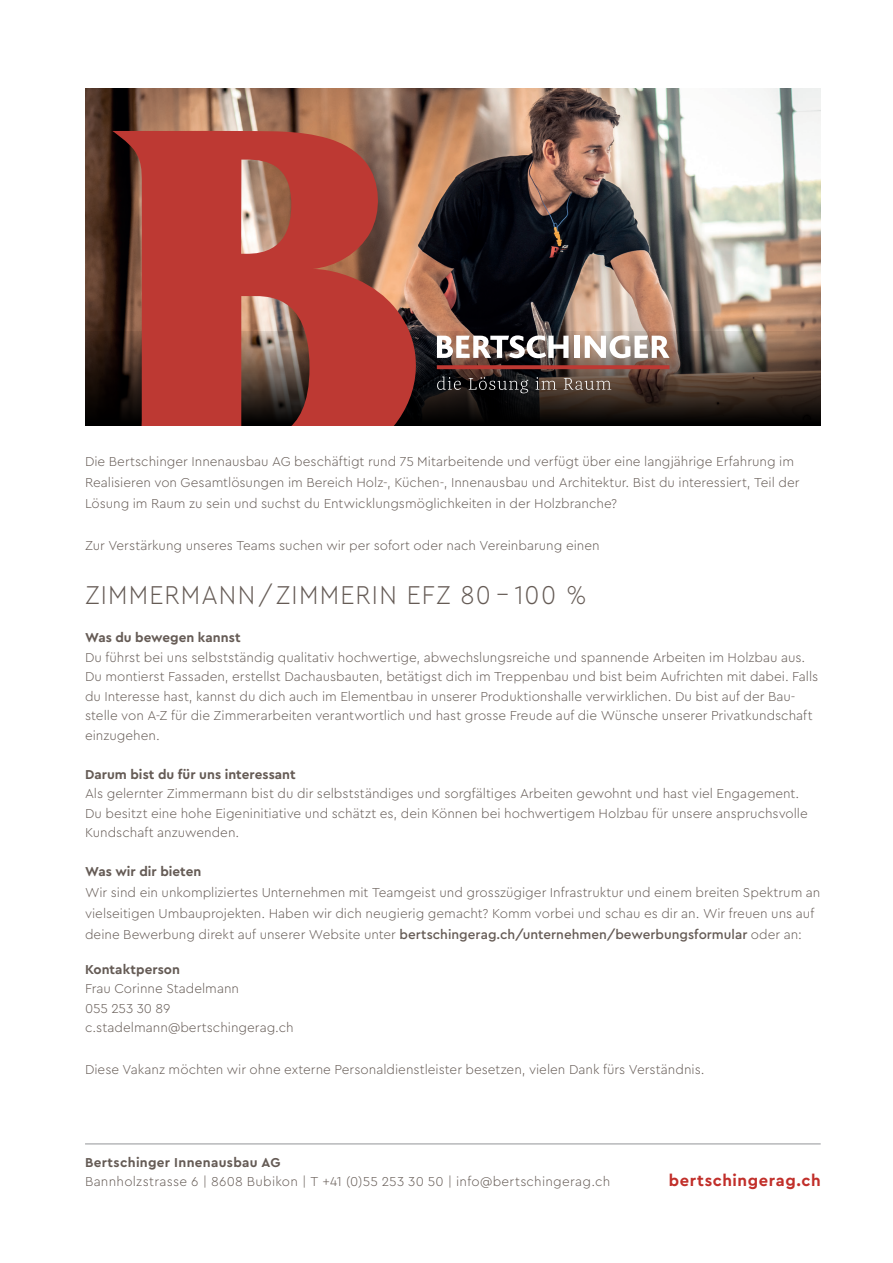
<style>
.page{position:relative;width:893px;height:1263px;background:#fff}
.page>*{position:absolute;margin:0;border:0;box-sizing:border-box;transform-origin:0 0}
.t1{font:300 27px "Cera Pro";letter-spacing:.05em;color:#655b55;scale:.92 1}
.t2{font:700 16.5px "Cera Pro";letter-spacing:.035em;color:#c12f2a}
.t3{font:300 13.5px/19.5px "Cera Pro";color:#655b55}
.t4{font:300 13.5px/19.5px "Cera Pro";letter-spacing:.02em;color:#655b55}
.t5{font:700 13.5px "Cera Pro";color:#655b55}
.s1{font-weight:700}
.s2{font-weight:500}
</style>
<div class="page">
<hr style="left:85px;top:1143px;width:736px;height:1px;background:#939598">
<img style="left:85px;top:88px;width:736px;height:243px">
<svg style="left:85px;top:331px;width:736px;height:95px;background:#3a2e27"></svg>
<svg style="left:437px;top:365px;width:232px;height:4px"></svg>
<svg style="left:437px;top:335px;width:132px;height:23px"></svg>
<div style="left:574px;top:336px;width:5px;height:22px;background:#fff"></div>
<svg style="left:585px;top:335px;width:84px;height:23px"></svg>
<svg style="left:437px;top:376px;width:174px;height:17px;background:#473f3b"></svg>
<svg style="left:111px;top:131px;width:310px;height:295px;background:#a4453b"></svg>
<p class="t3" style="left:85px;top:450px;width:716px;line-height:21px">Die Bertschinger Innenausbau AG beschäftigt rund 75 Mitarbeitende und verfügt über eine langjährige Erfahrung im<br>Realisieren von Gesamtlösungen im Bereich Holz-, Küchen-, Innenausbau und Architektur. Bist du interessiert, Teil der<br>Lösung im Raum zu sein und suchst du Entwicklungsmöglichkeiten in der Holzbranche?</p>
<p class="t3" style="left:85px;top:535px;width:516px">Zur Verstärkung unseres Teams suchen wir per sofort oder nach Vereinbarung einen</p>
<p class="t1" style="left:85px;top:577px;width:547px">ZIMMERMANN/ZIMMERIN EFZ 80 – 100 %</p>
<p class="t3" style="left:85px;top:628px;width:735px"><span class="s1">Was du bewegen kannst<br></span>Du führst bei uns selbstständig qualitativ hochwertige, abwechslungsreiche und spannende Arbeiten im Holzbau aus.<br>Du montierst Fassaden, erstellst Dachausbauten, betätigst dich im Treppenbau und bist beim Aufrichten mit dabei. Falls du Interesse hast, kannst du dich auch im Elementbau in unserer Produktionshalle verwirklichen. Du bist auf der Bau&shy;stelle von A-Z für die Zimmerarbeiten verantwortlich und hast grosse Freude auf die Wünsche unserer Privatkundschaft einzugehen.</p>
<p class="t3" style="left:85px;top:764px;width:724px"><span class="s1">Darum bist du für uns interessant<br></span>Als gelernter Zimmermann bist du dir selbstständiges und sorgfältiges Arbeiten gewohnt und hast viel Engagement.<br>Du besitzt eine hohe Eigeninitiative und schätzt es, dein Können bei hochwertigem Holzbau für unsere anspruchsvolle Kundschaft anzuwenden.</p>
<p class="t5" style="left:85px;top:863px;width:118px">Was wir dir bieten</p>
<p class="t3" style="left:85px;top:882px;width:737px;line-height:21px">Wir sind ein unkompliziertes Unternehmen mit Teamgeist und grosszügiger Infrastruktur und einem breiten Spektrum an vielseitigen Umbauprojekten. Haben wir dich neugierig gemacht? Komm vorbei und schau es dir an. Wir freuen uns auf deine Bewerbung direkt auf unserer Website unter <span class="s2">bertschingerag.ch/unternehmen/bewerbungsformular</span> oder an:</p>
<p class="t3" style="left:85px;top:901px;width:731px">vielseitigen Umbauprojekten. Haben wir dich neugierig gemacht? Komm vorbei und schau es dir an. Wir freuen uns auf deine Bewerbung an:</p>
<p class="t3" style="left:85px;top:959px;width:210px"><span class="s1">Kontaktperson<br></span>Frau Corinne Stadelmann<br>055 253 30 89 c.stadelmann@bertschingerag.ch</p>
<p class="t3" style="left:85px;top:1059px;width:621px">Diese Vakanz möchten wir ohne externe Personaldienstleister besetzen, vielen Dank fürs Verständnis.</p>
<p class="t4" style="left:85px;top:1152px;width:527px"><span class="s1">Bertschinger Innenausbau AG<br></span>Bannholzstrasse 6 | 8608 Bubikon | T +41 (0)55 253 30 50 | info@bertschingerag.ch</p>
<p class="t2" style="left:669px;top:1170px;width:153px">bertschingerag.ch</p>
</div>
